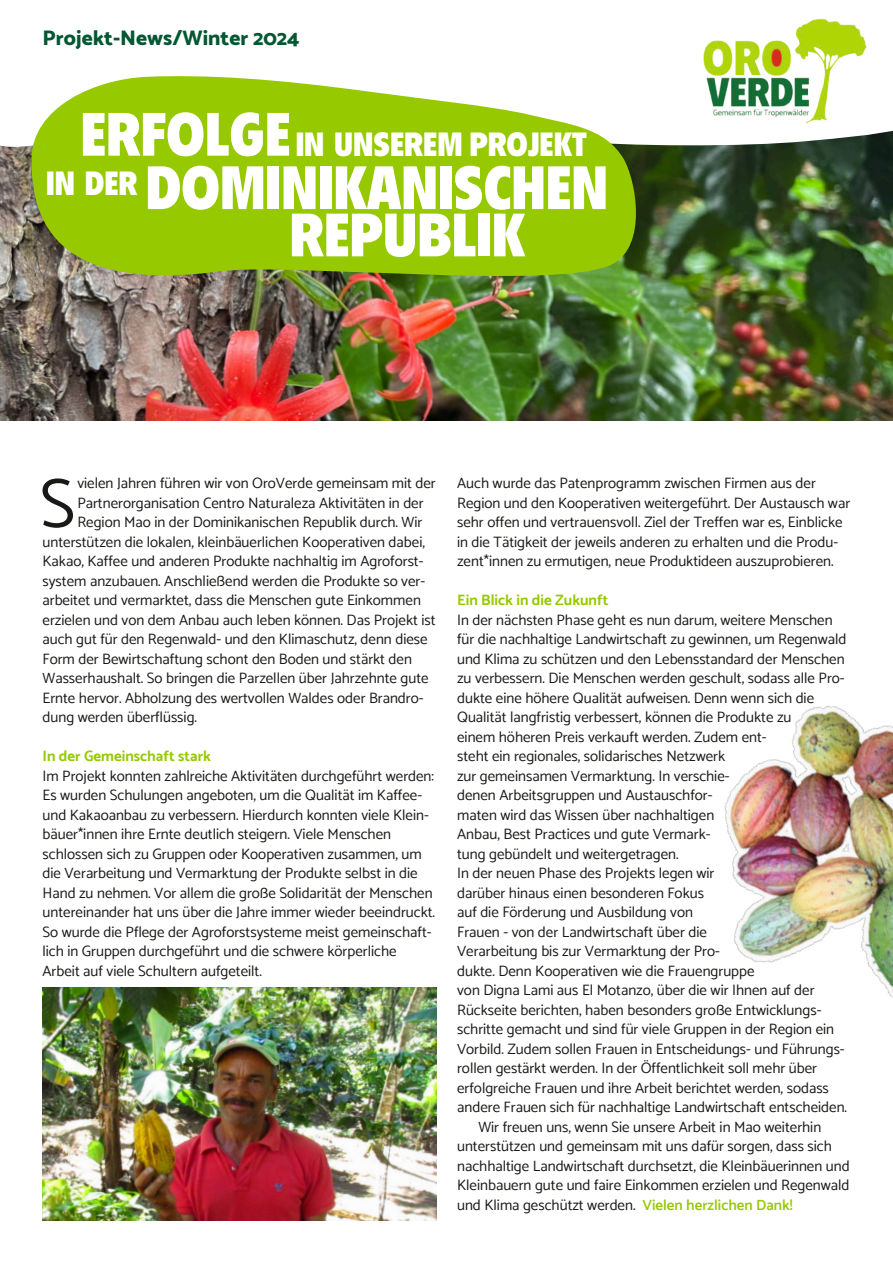
<style>
.page{position:relative;width:893px;height:1263px;background:#fff}
.page>*{position:absolute;margin:0;border:0;box-sizing:border-box;transform-origin:0 0}
.t1{font:69.6px "Catamaran";color:#1b1917}
.t2{font:900 condensed 60px/47.2px "Flyer LT Std";color:#fff}
.t3{font:900 condensed 33px "Flyer LT Std";color:#fff}
.t4{font:800 21px "Catamaran";color:#035732}
.t5{font:15px/19.5px "Catamaran";color:#1b1917}
.t6{font:700 15px "Catamaran";color:#96c900}
.s1{font-size:33px}
.s2{font-weight:600;color:#96c900}
</style>
<div class="page">
<img style="left:0;top:152px;width:893px;height:269px">
<svg style="left:0;top:130px;width:893px;height:22px"></svg>
<img style="left:703px;top:18px;width:164px;height:105px">
<svg style="left:31px;top:76px;width:617px;height:217px;background:#9bc324"></svg>
<img style="left:43px;top:987px;width:393px;height:233px">
<img style="left:724px;top:705px;width:169px;height:292px">
<h3 class="t4" style="left:43px;top:25px;width:258px">Projekt-News/Winter 2024</h3>
<h2 class="t2" style="left:81px;top:111px;width:245px">ERFOLGE <span class="s1">IN</span></h2>
<h3 class="t3" style="left:46px;top:164px;width:93px">IN DER</h3>
<h3 class="t3" style="left:334px;top:126px;width:254px">UNSEREM PROJEKT</h3>
<h2 class="t2" style="left:290px;top:165px;width:320px;text-indent:-144px">DOMINIKANISCHEN<br>REPUBLIK</h2>
<h1 class="t1" style="left:40px;top:462px;width:37px">S</h1>
<p class="t5" style="left:77px;top:473px;width:360px">vielen Jahren führen wir von OroVerde gemeinsam mit der</p>
<p class="t5" style="left:77px;top:493px;width:348px">Partnerorganisation Centro Naturaleza Aktivitäten in der</p>
<p class="t5" style="left:77px;top:512px;width:347px">Region Mao in der Dominikanischen Republik durch. Wir</p>
<p class="t5" style="left:43px;top:532px;width:384px">unterstützen die lokalen, kleinbäuerlichen Kooperativen dabei,</p>
<p class="t5" style="left:43px;top:551px;width:383px">Kakao, Kaffee und anderen Produkte nachhaltig im Agroforst-</p>
<p class="t5" style="left:43px;top:571px;width:384px">system anzubauen. Anschließend werden die Produkte so ver-</p>
<p class="t5" style="left:43px;top:590px;width:380px">arbeitet und vermarktet, dass die Menschen gute Einkommen</p>
<p class="t5" style="left:43px;top:610px;width:395px">erzielen und von dem Anbau auch leben können. Das Projekt ist</p>
<p class="t5" style="left:43px;top:629px;width:387px">auch gut für den Regenwald- und den Klimaschutz, denn diese</p>
<p class="t5" style="left:43px;top:649px;width:371px">Form der Bewirtschaftung schont den Boden und stärkt den</p>
<p class="t5" style="left:43px;top:668px;width:388px">Wasserhaushalt. So bringen die Parzellen über Jahrzehnte gute</p>
<p class="t5" style="left:43px;top:688px;width:383px">Ernte hervor. Abholzung des wertvollen Waldes oder Brandro-</p>
<p class="t5" style="left:43px;top:707px;width:156px">dung werden überflüssig.</p>
<p class="t6" style="left:43px;top:747px;width:170px">In der Gemeinschaft stark</p>
<p class="t5" style="left:43px;top:766px;width:394px">Im Projekt konnten zahlreiche Aktivitäten durchgeführt werden:<br>Es wurden Schulungen angeboten, um die Qualität im Kaffee&shy;und Kakaoanbau zu verbessern. Hierdurch konnten viele Klein&shy;bäuer*innen ihre Ernte deutlich steigern. Viele Menschen schlossen sich zu Gruppen oder Kooperativen zusammen, um die Verarbeitung und Vermarktung der Produkte selbst in die Hand zu nehmen. Vor allem die große Solidarität der Menschen untereinander hat uns über die Jahre immer wieder beeindruckt.<br>So wurde die Pflege der Agroforstsysteme meist gemeinschaft&shy;lich in Gruppen durchgeführt und die schwere körperliche Arbeit auf viele Schultern aufgeteilt.</p>
<p class="t5" style="left:457px;top:473px;width:395px">Auch wurde das Patenprogramm zwischen Firmen aus der Region und den Kooperativen weitergeführt. Der Austausch war sehr offen und vertrauensvoll. Ziel der Treffen war es, Einblicke in die Tätigkeit der jeweils anderen zu erhalten und die Produ&shy;zent*innen zu ermutigen, neue Produktideen auszuprobieren.</p>
<p class="t6" style="left:457px;top:591px;width:153px">Ein Blick in die Zukunft</p>
<p class="t5" style="left:457px;top:610px;width:377px">In der nächsten Phase geht es nun darum, weitere Menschen</p>
<p class="t5" style="left:457px;top:629px;width:391px">für die nachhaltige Landwirtschaft zu gewinnen, um Regenwald</p>
<p class="t5" style="left:457px;top:649px;width:389px">und Klima zu schützen und den Lebensstandard der Menschen</p>
<p class="t5" style="left:457px;top:668px;width:389px">zu verbessern. Die Menschen werden geschult, sodass alle Pro-</p>
<p class="t5" style="left:457px;top:688px;width:359px">dukte eine höhere Qualität aufweisen. Denn wenn sich die</p>
<p class="t5" style="left:457px;top:707px;width:336px">Qualität langfristig verbessert, können die Produkte zu</p>
<p class="t5" style="left:457px;top:727px;width:311px">einem höheren Preis verkauft werden. Zudem ent-</p>
<p class="t5" style="left:457px;top:746px;width:270px">steht ein regionales, solidarisches Netzwerk</p>
<p class="t5" style="left:457px;top:766px;width:274px">zur gemeinsamen Vermarktung. In verschie-</p>
<p class="t5" style="left:457px;top:785px;width:257px">denen Arbeitsgruppen und Austauschfor-</p>
<p class="t5" style="left:457px;top:805px;width:259px">maten wird das Wissen über nachhaltigen</p>
<p class="t5" style="left:457px;top:824px;width:255px">Anbau, Best Practices und gute Vermark-</p>
<p class="t5" style="left:457px;top:844px;width:223px">tung gebündelt und weitergetragen.</p>
<p class="t5" style="left:457px;top:863px;width:259px">In der neuen Phase des Projekts legen wir</p>
<p class="t5" style="left:457px;top:883px;width:248px">darüber hinaus einen besonderen Fokus</p>
<p class="t5" style="left:457px;top:902px;width:237px">auf die Förderung und Ausbildung von</p>
<p class="t5" style="left:457px;top:922px;width:251px">Frauen - von der Landwirtschaft über die</p>
<p class="t5" style="left:457px;top:941px;width:264px">Verarbeitung bis zur Vermarktung der Pro-</p>
<p class="t5" style="left:457px;top:961px;width:299px">dukte. Denn Kooperativen wie die Frauengruppe</p>
<p class="t5" style="left:457px;top:980px;width:359px">von Digna Lami aus El Motanzo, über die wir Ihnen auf der</p>
<p class="t5" style="left:457px;top:1000px;width:366px">Rückseite berichten, haben besonders große Entwicklungs-</p>
<p class="t5" style="left:457px;top:1019px;width:379px">schritte gemacht und sind für viele Gruppen in der Region ein</p>
<p class="t5" style="left:457px;top:1039px;width:389px">Vorbild. Zudem sollen Frauen in Entscheidungs- und Führungs-</p>
<p class="t5" style="left:457px;top:1058px;width:361px">rollen gestärkt werden. In der Öffentlichkeit soll mehr über</p>
<p class="t5" style="left:457px;top:1078px;width:373px">erfolgreiche Frauen und ihre Arbeit berichtet werden, sodass</p>
<p class="t5" style="left:457px;top:1097px;width:391px">andere Frauen sich für nachhaltige Landwirtschaft entscheiden.</p>
<p class="t5" style="left:478px;top:1117px;width:344px">Wir freuen uns, wenn Sie unsere Arbeit in Mao weiterhin</p>
<p class="t5" style="left:457px;top:1136px;width:376px">unterstützen und gemeinsam mit uns dafür sorgen, dass sich</p>
<p class="t5" style="left:457px;top:1156px;width:394px">nachhaltige Landwirtschaft durchsetzt, die Kleinbäuerinnen und</p>
<p class="t5" style="left:457px;top:1175px;width:394px">Kleinbauern gute und faire Einkommen erzielen und Regenwald</p>
<p class="t5" style="left:457px;top:1195px;width:337px">und Klima geschützt werden. <span class="s2">Vielen herzlichen Dank!</span></p>
</div>
